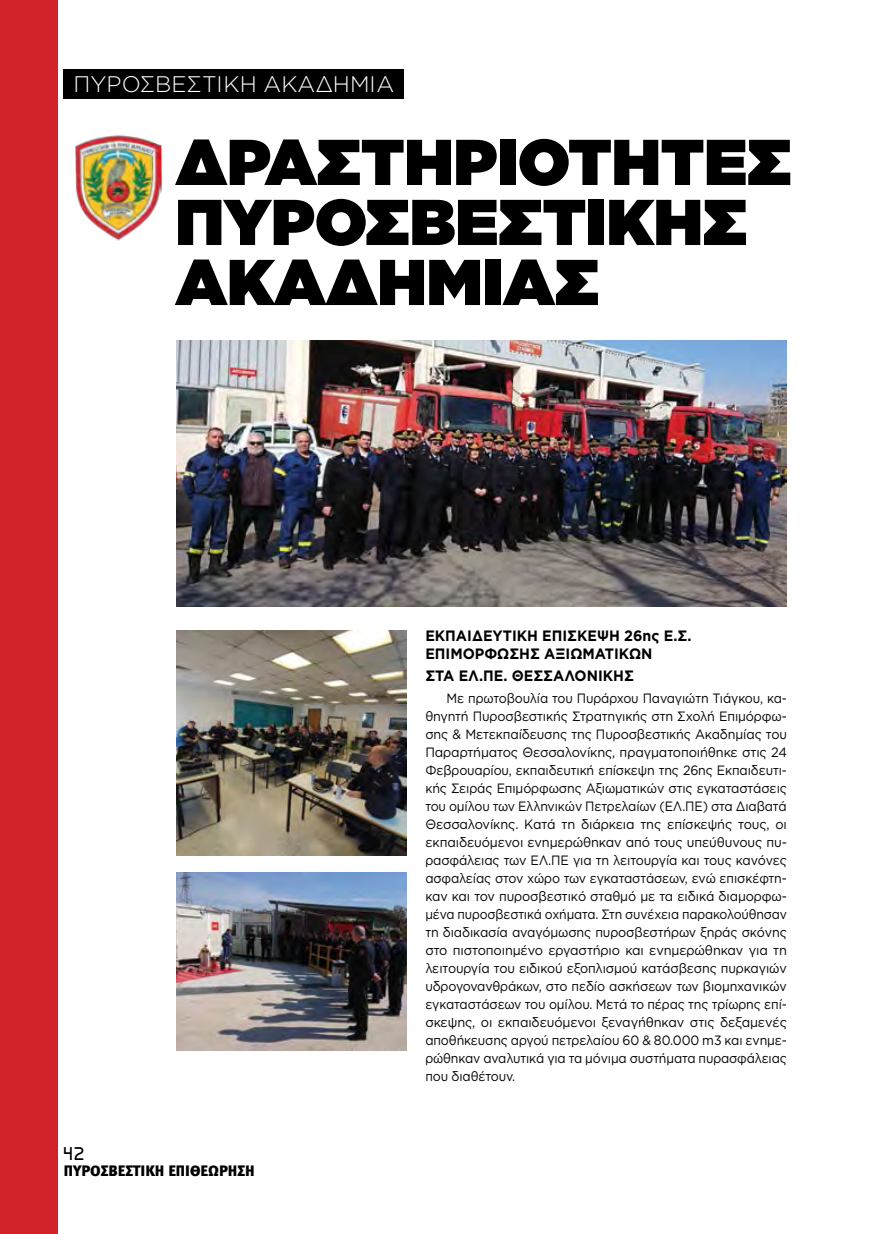
<style>
.page{position:relative;width:872px;height:1234px;background:#fff}
.page>*{position:absolute;margin:0;border:0;box-sizing:border-box;transform-origin:0 0}
.t1{font:900 64.5px/60px "Gotham Greek";color:#000}
.t2{font:300 22.5px "Gotham Greek";color:#fff}
.t3{font:700 15px/18px "Gotham Greek";color:#000;scale:.95 1}
.t4{font:15px "Meta Black Greek Caps";color:#000}
.t5{font:15px "Star Avenue";color:#000}
.t6{font:13.5px/18px "Gotham Greek";letter-spacing:-.01em;color:#000;text-align:justify;scale:.92 1}
</style>
<div class="page">
<div style="left:0;top:0;width:58px;height:1233px;background:#d2232a"></div>
<img style="left:176px;top:340px;width:611px;height:266px">
<img style="left:75px;top:134px;width:87px;height:107px">
<div style="left:64px;top:69px;width:340px;height:30px;background:#000"></div>
<img style="left:176px;top:630px;width:231px;height:225px">
<img style="left:176px;top:872px;width:231px;height:177px">
<h2 class="t2" style="left:74px;top:72px;width:322px">ΠΥΡΟΣΒΕΣΤΙΚΗ ΑΚΑΔΗΜΙΑ</h2>
<h1 class="t1" style="left:175px;top:130px;width:617px">ΔΡΑΣΤΗΡΙΌΤΗΤΕΣ<br>ΠΥΡΟΣΒΕΣΤΙΚΉΣ<br>ΑΚΑΔΗΜΊΑΣ</h1>
<p class="t5" style="left:64px;top:1144px;width:22px">42</p>
<p class="t4" style="left:64px;top:1161px;width:192px">ΠΥΡΟΣΒΕΣΤΙΚΗ ΕΠΙΘΕΩΡΗΣΗ</p>
<p class="t3" style="left:425px;top:626px;width:281px">ΕΚΠΑΙΔΕΥΤΙΚΗ ΕΠΙΣΚΕΨΗ 26ης Ε.Σ.<br>ΕΠΙΜΟΡΦΩΣΗΣ ΑΞΙΩΜΑΤΙΚΩΝ</p>
<p class="t3" style="left:425px;top:666px;width:221px">ΣΤΑ ΕΛ.ΠΕ. ΘΕΣΣΑΛΟΝΙΚΗΣ</p>
<p class="t6" style="left:425px;top:688px;width:394px;text-indent:21px">Με πρωτοβουλία του Πυράρχου Παναγιώτη Τιάγκου, κα&shy;θηγητή Πυροσβεστικής Στρατηγικής στη Σχολή Επιμόρφω&shy;σης &amp; Μετεκπαίδευσης της Πυροσβεστικής Ακαδημίας του Παραρτήματος Θεσσαλονίκης, πραγματοποιήθηκε στις 24<br>Φεβρουαρίου, εκπαιδευτική επίσκεψη της 26ης Εκπαιδευτι&shy;κής Σειράς Επιμόρφωσης Αξιωματικών στις εγκαταστάσεις του ομίλου των Ελληνικών Πετρελαίων (ΕΛ.ΠΕ) στα Διαβατά Θεσσαλονίκης. Κατά τη διάρκεια της επίσκεψής τους, οι εκπαιδευόμενοι ενημερώθηκαν από τους υπεύθυνους πυ&shy;ρασφάλειας των ΕΛ.ΠΕ για τη λειτουργία και τους κανόνες ασφαλείας στον χώρο των εγκαταστάσεων, ενώ επισκέφτη&shy;καν και τον πυροσβεστικό σταθμό με τα ειδικά διαμορφω&shy;μένα πυροσβεστικά οχήματα. Στη συνέχεια παρακολούθησαν τη διαδικασία αναγόμωσης πυροσβεστήρων ξηράς σκόνης στο πιστοποιημένο εργαστήριο και ενημερώθηκαν για τη λειτουργία του ειδικού εξοπλισμού κατάσβεσης πυρκαγιών υδρογονανθράκων, στο πεδίο ασκήσεων των βιομηχανικών εγκαταστάσεων του ομίλου. Μετά το πέρας της τρίωρης επί&shy;σκεψης, οι εκπαιδευόμενοι ξεναγήθηκαν στις δεξαμενές αποθήκευσης αργού πετρελαίου 60 &amp; 80.000 m3 και ενημε&shy;ρώθηκαν αναλυτικά για τα μόνιμα συστήματα πυρασφάλειας που διαθέτουν.</p>
</div>
